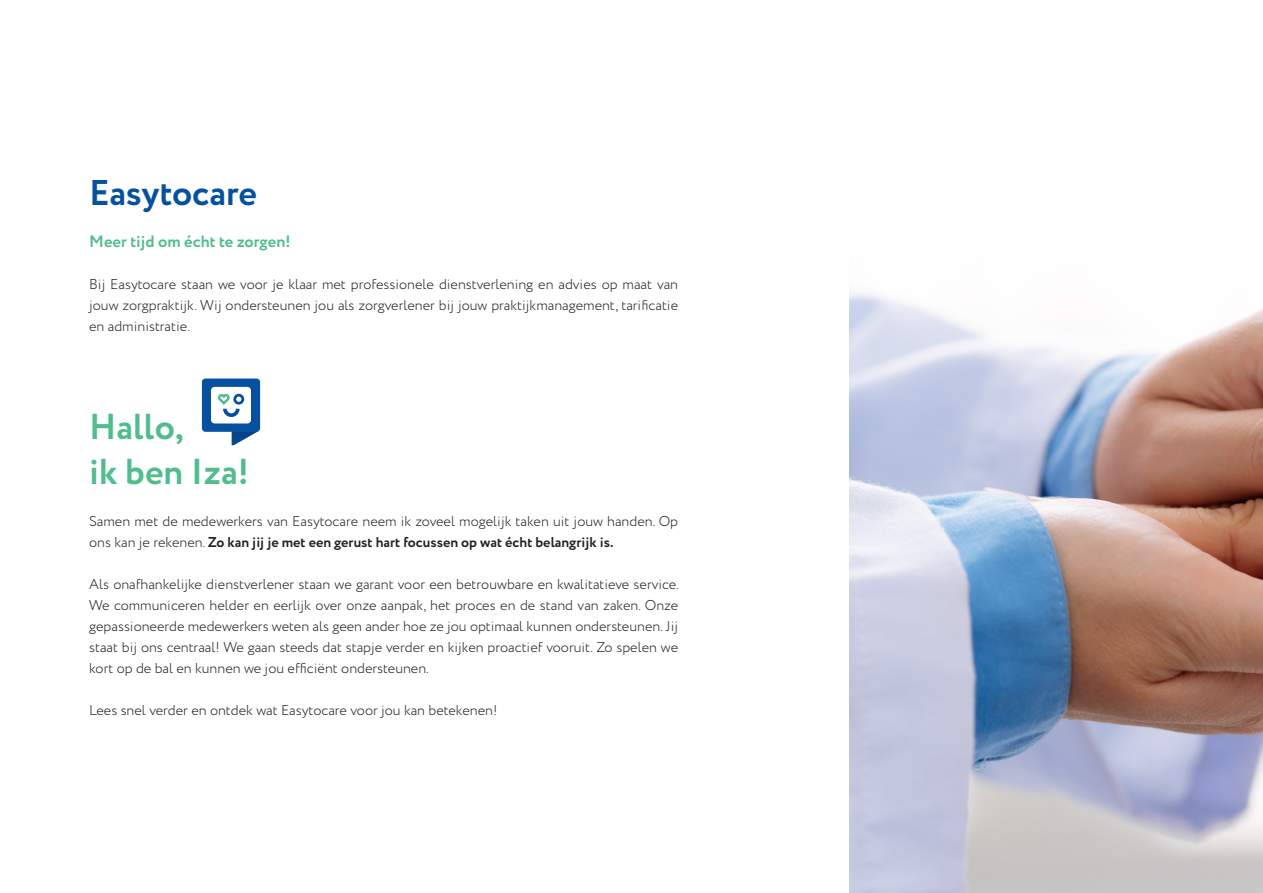
<style>
.page{position:relative;width:1263px;height:893px;background:#fff}
.page>*{position:absolute;margin:0;border:0;box-sizing:border-box;transform-origin:0 0}
.t1{font:700 36px/45px "Circe";color:#4fbd8c}
.t2{font:700 36px "Circe";letter-spacing:-.005em;color:#05519f}
.t3{font:700 16.5px "Circe";color:#4fbd8c}
.t4{font:300 14.25px/21px "Circe";color:#231f20;text-align:justify}
.s1{font-weight:700}
</style>
<div class="page">
<img style="left:849px;top:292px;width:414px;height:601px">
<svg style="left:232px;top:431px;width:27px;height:14px"></svg>
<div style="left:202px;top:379px;width:58px;height:53px;background:#05519f;border-radius:4px"></div>
<div style="left:211px;top:387px;width:40px;height:36px;background:#fff;border-radius:4px"></div>
<div style="left:233px;top:394px;width:11px;height:11px;border:3px solid #05519f;border-radius:50%"></div>
<svg style="left:218px;top:393px;width:23px;height:24px"></svg>
<h1 class="t2" style="left:89px;top:169px;width:169px">Easytocare</h1>
<p class="t3" style="left:89px;top:231px;width:203px">Meer tijd om écht te zorgen!</p>
<p class="t4" style="left:89px;top:274px;width:590px">Bij Easytocare staan we voor je klaar met professionele dienstverlening en advies op maat van jouw zorgpraktijk. Wij ondersteunen jou als zorgverlener bij jouw praktijkmanagement, tarificatie en administratie.</p>
<h1 class="t1" style="left:89px;top:406px;width:161px">Hallo,<br>ik ben Iza!</h1>
<p class="t4" style="left:89px;top:511px;width:590px">Samen met de medewerkers van Easytocare neem ik zoveel mogelijk taken uit jouw handen. Op ons kan je rekenen. <span class="s1">Zo kan jij je met een gerust hart focussen op wat écht belangrijk is.</span></p>
<p class="t4" style="left:89px;top:574px;width:591px">Als onafhankelijke dienstverlener staan we garant voor een betrouwbare en kwalitatieve service.<br>We communiceren helder en eerlijk over onze aanpak, het proces en de stand van zaken. Onze gepassioneerde medewerkers weten als geen ander hoe ze jou optimaal kunnen ondersteunen. Jij staat bij ons centraal! We gaan steeds dat stapje verder en kijken proactief vooruit. Zo spelen we kort op de bal en kunnen we jou efficiënt ondersteunen.</p>
<p class="t4" style="left:89px;top:700px;width:410px">Lees snel verder en ontdek wat Easytocare voor jou kan betekenen!</p>
</div>
